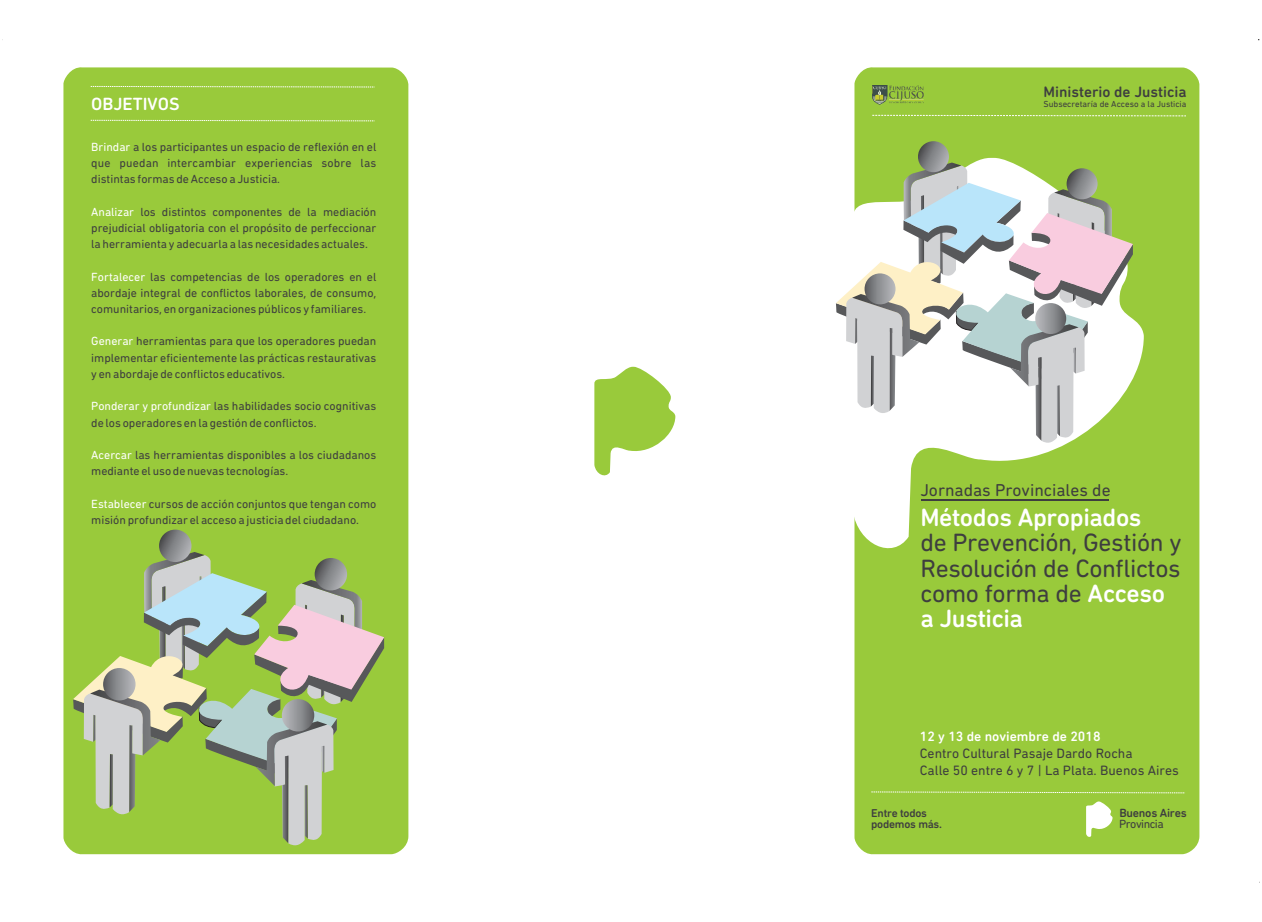
<style>
.page{position:relative;width:1262px;height:922px;background:#fff}
.page>*{position:absolute;margin:0;border:0;box-sizing:border-box;transform-origin:0 0}
.t1{font:500 25.5px/25.2px "DIN Next Rounded LT Pro";letter-spacing:-.015em;color:#fff}
.t2{font:25.5px/25.2px "DIN Next Rounded LT Pro";letter-spacing:-.015em;color:#3e3e3f}
.t3{font:500 18px "DIN Next Rounded LT Pro";color:#fff}
.t4{font:17.5px "DIN Next Rounded LT Pro";color:#3e3e3f}
.t5{font:500 15.4px "DIN Next Rounded LT Pro";color:#3e3e3f}
.t6{font:13.8px/17.1px "DIN Next Rounded LT Pro";color:#3e3e3f}
.t7{font:500 13.8px "DIN Next Rounded LT Pro";color:#fff}
.t8{font:500 12.1px "DIN Next Rounded LT Pro";letter-spacing:-.025em;color:#3e3e3f}
.t9{font:12.1px "DIN Next Rounded LT Pro";letter-spacing:-.045em;color:#3e3e3f}
.t10{font:12px/16.2px "DIN Next Rounded LT Pro";color:#3e3e3f}
.t11{font:12px "DIN Next Rounded LT Pro";color:#fff}
.t12{font:500 11.6px/10.6px "DIN Next Rounded LT Pro";letter-spacing:-.025em;color:#3e3e3f}
.t13{font:8.9px "DIN Next Rounded LT Pro";color:#3e3e3f}
.s1{color:#fff}
.s2{font-weight:400;color:#3e3e3f}
</style>
<div class="page">
<div style="left:854px;top:67px;width:345px;height:787px;background:#99ca3b"></div>
<svg style="left:594px;top:366px;width:81px;height:110px"></svg>
<svg style="left:1086px;top:801px;width:26px;height:36px"></svg>
<svg style="left:870px;top:791px;width:315px;height:2px"></svg>
<div style="left:63px;top:67px;width:346px;height:787px;background:#99ca3b"></div>
<svg style="left:90px;top:120px;width:285px;height:1px"></svg>
<svg style="left:90px;top:86px;width:285px;height:2px"></svg>
<svg style="left:854px;top:158px;width:289px;height:402px;fill:#99ca3b"></svg>
<svg style="left:918px;top:141px;width:31px;height:31px"></svg>
<svg style="left:836px;top:162px;width:296px;height:282px"></svg>
<svg style="left:159px;top:529px;width:32px;height:33px"></svg>
<svg style="left:73px;top:552px;width:311px;height:294px;background:#a8c277"></svg>
<svg style="left:871px;top:114px;width:315px;height:3px"></svg>
<img style="left:872px;top:85px;width:51px;height:19px">
<h2 class="t3" style="left:91px;top:97px;width:90px">OBJETIVOS</h2>
<p class="t10" style="left:91px;top:140px;width:287px"><span class="s1">Brindar</span> a los participantes un espacio de reflexión en el</p>
<p class="t10" style="left:91px;top:156px;width:287px">que puedan intercambiar experiencias sobre las distintas formas de Acceso a Justicia.</p>
<p class="t10" style="left:91px;top:205px;width:287px;text-align:justify;text-indent:49px">los distintos componentes de la mediación prejudicial obligatoria con el propósito de perfeccionar la herramienta y adecuarla a las necesidades actuales.</p>
<p class="t10" style="left:91px;top:286px;width:287px">abordaje integral de conflictos laborales, de consumo, comunitarios, en organizaciones públicos y familiares.</p>
<p class="t10" style="left:91px;top:350px;width:287px">implementar eficientemente las prácticas restaurativas y en abordaje de conflictos educativos.</p>
<p class="t10" style="left:91px;top:415px;width:227px">de los operadores en la gestión de conflictos.</p>
<p class="t10" style="left:91px;top:464px;width:198px">mediante el uso de nuevas tecnologías.</p>
<p class="t10" style="left:91px;top:512px;width:269px">misión profundizar el acceso a justicia del ciudadano.</p>
<p class="t11" style="left:91px;top:207px;width:44px">Analizar</p>
<p class="t10" style="left:91px;top:269px;width:287px"><span class="s1">Fortalecer</span> las competencias de los operadores en el</p>
<p class="t10" style="left:91px;top:334px;width:287px"><span class="s1">Generar</span> herramientas para que los operadores puedan</p>
<p class="t10" style="left:91px;top:399px;width:287px"><span class="s1">Ponderar y profundizar</span> las habilidades socio cognitivas</p>
<p class="t10" style="left:91px;top:448px;width:287px"><span class="s1">Acercar</span> las herramientas disponibles a los ciudadanos</p>
<p class="t10" style="left:91px;top:496px;width:287px"><span class="s1">Establecer</span> cursos de acción conjuntos que tengan como</p>
<p class="t5" style="left:1043px;top:86px;width:145px">Ministerio de Justicia</p>
<p class="t13" style="left:1043px;top:100px;width:144px">Subsecretaría de Acceso a la Justicia</p>
<h3 class="t4" style="left:920px;top:483px;width:192px">Jornadas Provinciales de</h3>
<h1 class="t1" style="left:920px;top:507px;width:223px">Métodos Apropiados</h1>
<h1 class="t2" style="left:920px;top:532px;width:263px">de Prevención, Gestión y<br>Resolución de Conflictos</h1>
<h1 class="t1" style="left:920px;top:582px;width:246px"><span class="s2">como forma de</span> Acceso a Justicia</h1>
<p class="t7" style="left:919px;top:730px;width:182px">12 y 13 de noviembre de 2018</p>
<p class="t6" style="left:919px;top:745px;width:260px">Centro Cultural Pasaje Dardo Rocha<br>Calle 50 entre 6 y 7 | La Plata. Buenos Aires</p>
<p class="t12" style="left:871px;top:808px;width:72px">Entre todos podemos más.</p>
<p class="t8" style="left:1119px;top:808px;width:69px">Buenos Aires</p>
<p class="t9" style="left:1119px;top:818px;width:46px">Provincia</p>
</div>
